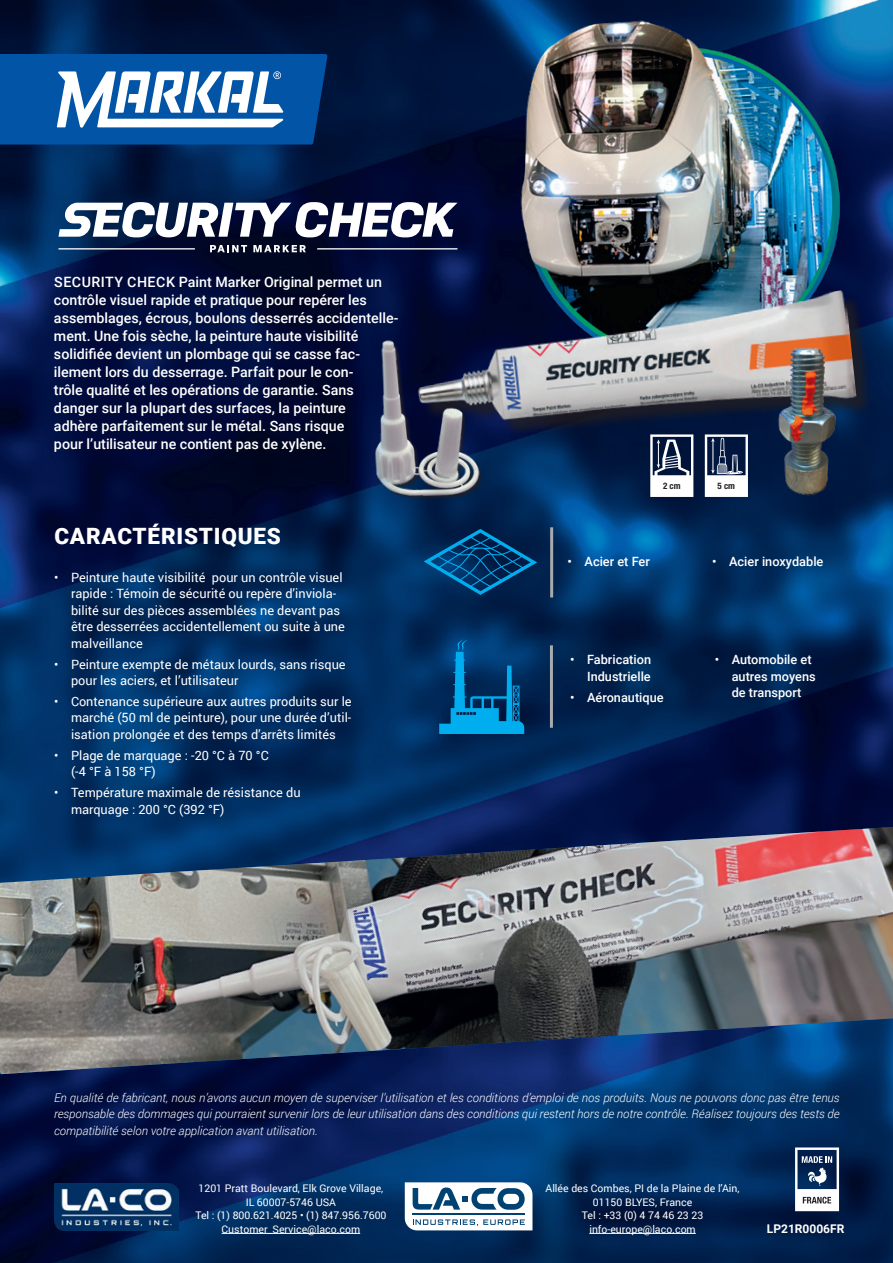
<style>
.page{position:relative;width:893px;height:1263px;background:#fff}
.page>*{position:absolute;margin:0;border:0;box-sizing:border-box;transform-origin:0 0}
.t1{font:900 22.5px "Roboto";letter-spacing:.035em;color:#fff}
.t2{font:500 14.25px/18px "Roboto";color:#fff}
.t3{font:12.75px/16.5px "Roboto";color:#fff}
.t4{font:500 12.75px/16.5px "Roboto";color:#fff;text-align:right}
.t5{font:italic 300 12px/16.5px "Roboto";color:#fff;text-align:justify}
.t6{font:700 12px "Roboto";color:#fff}
.t7{font:10.5px/13.5px "Roboto";color:#fff;text-align:center}
.t8{font:700 condensed 9px "Helvetica Neue LT Std";color:#231f20}
</style>
<div class="page">
<img style="left:0;top:0;width:893px;height:1263px">
<svg style="left:795px;top:1147px;width:44px;height:64px"></svg>
<svg style="left:0;top:54px;width:327px;height:91px"></svg>
<hr style="left:222px;top:1233px;width:138px;height:1px;background:#fff">
<hr style="left:589px;top:1233px;width:107px;height:1px;background:#fff">
<svg style="left:405px;top:1182px;width:127px;height:48px"></svg>
<img style="left:54px;top:1183px;width:124px;height:47px">
<hr style="left:550px;top:645px;width:3px;height:83px;background:#a7aaae">
<svg style="left:439px;top:639px;width:85px;height:95px;background:#005c94"></svg>
<hr style="left:550px;top:527px;width:3px;height:70px;background:#a7aaae">
<svg style="left:424px;top:529px;width:113px;height:66px;background:#003b6c"></svg>
<svg style="left:58px;top:202px;width:399px;height:35px"></svg>
<svg style="left:210px;top:245px;width:37px;height:7px"></svg>
<svg style="left:253px;top:245px;width:53px;height:7px"></svg>
<hr style="left:58px;top:248px;width:137px;height:1px;background:#fff">
<hr style="left:317px;top:248px;width:141px;height:1px;background:#fff">
<svg style="left:650px;top:448px;width:43px;height:49px"></svg>
<svg style="left:705px;top:448px;width:43px;height:49px"></svg>
<svg style="left:0;top:822px;width:893px;height:257px;background:#04245c"></svg>
<img style="left:0;top:825px;width:893px;height:249px">
<img style="left:514px;top:12px;width:328px;height:278px">
<div style="left:422px;top:293px;width:451px;height:145px;background:#231f20;opacity:.75"></div>
<img style="left:402px;top:290px;width:455px;height:158px">
<img style="left:775px;top:344px;width:65px;height:154px">
<div style="left:377px;top:342px;width:106px;height:158px;background:#231f20;opacity:.75"></div>
<img style="left:374px;top:339px;width:106px;height:159px">
<p class="t2" style="left:54px;top:272px;width:346px">SECURITY CHECK Paint Marker Original permet un contrôle visuel rapide et pratique pour repérer les assemblages, écrous, boulons desserrés accidentelle&shy;ment. Une fois sèche, la peinture haute visibilité solidifiée devient un plombage qui se casse fac&shy;ilement lors du desserrage. Parfait pour le con-<br>trôle qualité et les opérations de garantie. Sans danger sur la plupart des surfaces, la peinture<br>adhère parfaitement sur le métal. Sans risque<br>pour l’utilisateur ne contient pas de xylène.</p>
<h1 class="t1" style="left:54px;top:520px;width:228px">CARACTÉRISTIQUES</h1>
<p class="t3" style="left:71px;top:569px;width:275px;text-indent:-17px">• Peinture haute visibilité pour un contrôle visuel rapide : Témoin de sécurité ou repère d’inviola&shy;bilité sur des pièces assemblées ne devant pas être desserrées accidentellement ou suite à une malveillance</p>
<p class="t3" style="left:71px;top:655px;width:276px;text-indent:-17px">• Peinture exempte de métaux lourds, sans risque pour les aciers, et l’utilisateur</p>
<p class="t3" style="left:71px;top:693px;width:282px;text-align:justify;text-indent:-17px">• Contenance supérieure aux autres produits sur le marché (50 ml de peinture), pour une durée d’util&shy;isation prolongée et des temps d’arrêts limités</p>
<p class="t3" style="left:71px;top:746px;width:199px;text-indent:-17px">• Plage de marquage : -20 °C à 70 °C (-4 °F à 158 °F)</p>
<p class="t3" style="left:71px;top:784px;width:231px;text-indent:-17px">• Température maximale de résistance du marquage : 200 °C (392 °F)</p>
<p class="t8" style="left:663px;top:481px;width:19px">2 cm</p>
<p class="t8" style="left:718px;top:481px;width:19px">5 cm</p>
<p class="t4" style="left:567px;top:553px;width:84px">• Acier et Fer</p>
<p class="t4" style="left:712px;top:553px;width:113px">• Acier inoxydable</p>
<p class="t4" style="left:570px;top:651px;width:83px">• Fabrication<br>Industrielle</p>
<p class="t4" style="left:570px;top:688px;width:95px">• Aéronautique</p>
<p class="t4" style="left:732px;top:651px;width:86px;text-align:left;text-indent:-17px">• Automobile et autres moyens de transport</p>
<p class="t5" style="left:54px;top:1089px;width:787px">En qualité de fabricant, nous n’avons aucun moyen de superviser l’utilisation et les conditions d’emploi de nos produits. Nous ne pouvons donc pas être tenus responsable des dommages qui pourraient survenir lors de leur utilisation dans des conditions qui restent hors de notre contrôle. Réalisez toujours des tests de compatibilité selon votre application avant utilisation.</p>
<p class="t7" style="left:195px;top:1181px;width:193px">1201 Pratt Boulevard, Elk Grove Village,<br>IL 60007-5746 USA<br>Tel : (1) 800.621.4025 • (1) 847.956.7600<br>Customer_Service@laco.com</p>
<p class="t7" style="left:545px;top:1181px;width:196px">Allée des Combes, PI de la Plaine de l’Ain,<br>01150 BLYES, France<br>Tel : +33 (0) 4 74 46 23 23 info-europe@laco.com</p>
<p class="t6" style="left:767px;top:1220px;width:79px">LP21R0006FR</p>
</div>
